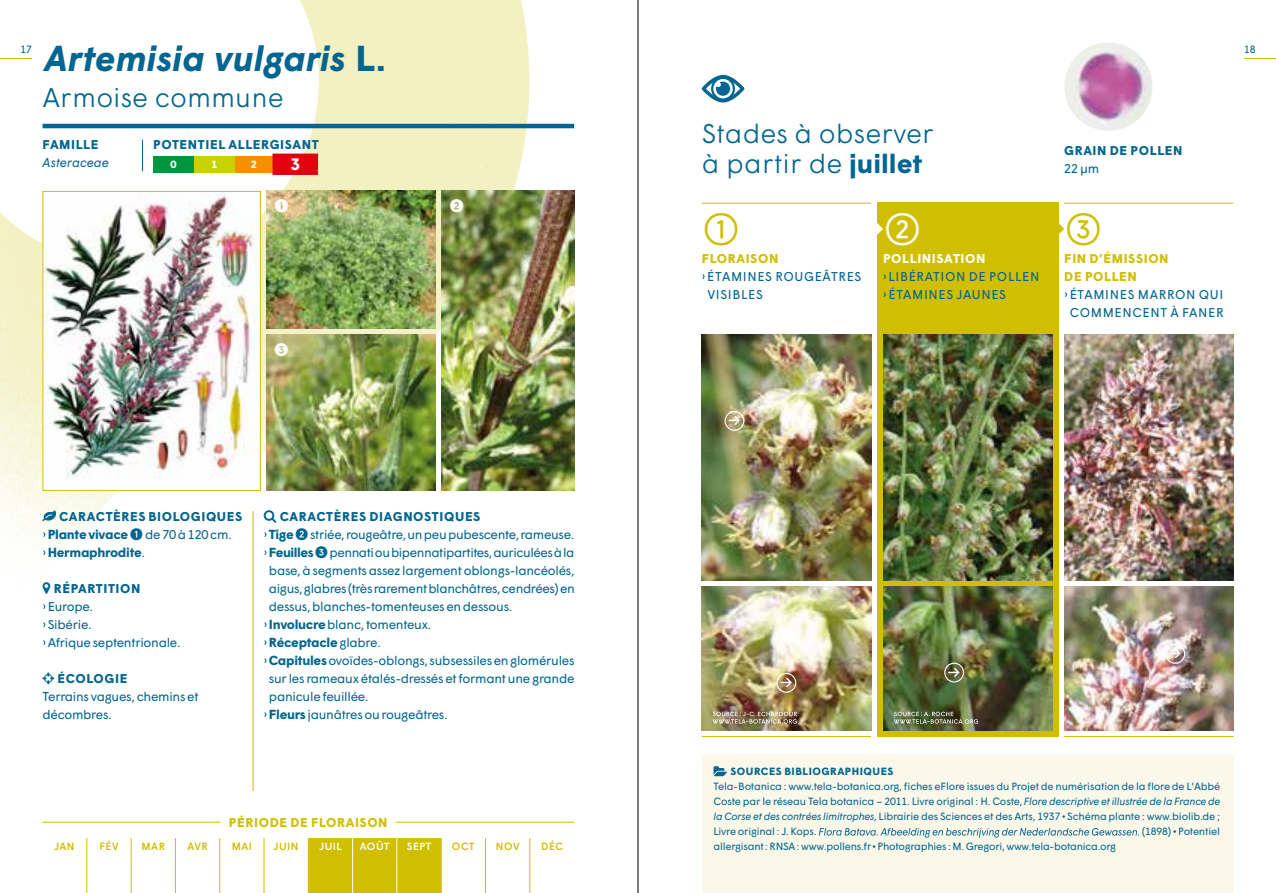
<style>
.page{position:relative;width:1276px;height:893px;background:#fff}
.page>*{position:absolute;margin:0;border:0;box-sizing:border-box;transform-origin:0 0}
.t1{font:300 45px "Wigrum";color:#d0be00}
.t2{font:300 45px "Wigrum";color:#fff}
.t3{font:italic 700 36px "Wigrum";letter-spacing:.01em;color:#006590}
.t4{font:300 27px/30px "Wigrum";color:#006590}
.t5{font:18px "Wigrum";color:#fff}
.t6{font:700 16.5px "Wigrum";color:#fff}
.t7{font:700 13.2px/18px "Wigrum";letter-spacing:-.02em;color:#006590}
.t8{font:12.75px/18px "Wigrum";letter-spacing:-.02em;color:#006590}
.t9{font:12.75px/18px "Wigrum";letter-spacing:.045em;color:#006590}
.t10{font:700 12.75px "Wigrum";letter-spacing:.045em;color:#006590}
.t11{font:700 12.75px/18px "Wigrum";letter-spacing:.045em;color:#d0be00}
.t12{font:700 12.75px "Wigrum";letter-spacing:.045em;color:#fff}
.t13{font:italic 12.75px "Wigrum";color:#006590}
.t14{font:10.5px/15px "Wigrum";letter-spacing:-.02em;color:#006590;text-align:justify}
.t15{font:500 10.5px "Wigrum";letter-spacing:.045em;color:#d0be00}
.t16{font:700 10.5px "Wigrum";letter-spacing:.045em;color:#006590}
.t17{font:500 10.5px "Wigrum";letter-spacing:.045em;color:#fff}
.t18{font:700 10.5px "Wigrum";color:#fff}
.s1{font-style:normal}
.s2{font-weight:700}
.s3{font-weight:400;font-size:16.5px}
.s4{font-weight:400;font-size:12.75px}
.s5{font-weight:700;font-size:13.2px}
.s6{font-size:16.5px}
.s7{font-style:italic}
</style>
<div class="page">
<img style="left:0;top:0;width:529px;height:656px">
<div style="left:877px;top:203px;width:181px;height:534px;background:#d0be00"></div>
<svg style="left:1058px;top:223px;width:6px;height:12px"></svg>
<svg style="left:877px;top:223px;width:6px;height:12px"></svg>
<hr style="left:1064px;top:203px;width:169px;height:1px;background:#d0be00">
<hr style="left:702px;top:203px;width:169px;height:1px;background:#d0be00">
<hr style="left:1064px;top:736px;width:169px;height:1px;background:#d0be00">
<hr style="left:702px;top:736px;width:169px;height:1px;background:#d0be00">
<img style="left:1064px;top:43px;width:88px;height:88px;border-radius:44px">
<img style="left:267px;top:335px;width:169px;height:156px">
<img style="left:1064px;top:335px;width:169px;height:246px">
<img style="left:883px;top:335px;width:169px;height:246px">
<img style="left:883px;top:587px;width:169px;height:144px">
<img style="left:702px;top:335px;width:169px;height:246px">
<img style="left:702px;top:587px;width:169px;height:144px">
<img style="left:1064px;top:587px;width:169px;height:144px">
<img style="left:267px;top:191px;width:169px;height:138px">
<img style="left:442px;top:191px;width:132px;height:300px">
<img style="left:45px;top:193px;width:214px;height:296px">
<div style="left:43px;top:191px;width:218px;height:300px;border:1px solid #d0be00"></div>
<hr style="left:1244px;top:58px;width:32px;height:1px;background:#d0be00">
<hr style="left:0;top:58px;width:32px;height:1px;background:#d0be00">
<div style="left:702px;top:755px;width:531px;height:138px;background:#fbf8ea"></div>
<hr style="left:43px;top:124px;width:531px;height:4px;background:#006590">
<svg style="left:264px;top:510px;width:12px;height:13px"></svg>
<svg style="left:264px;top:532px;width:3px;height:5px"></svg>
<svg style="left:264px;top:550px;width:3px;height:5px"></svg>
<svg style="left:264px;top:622px;width:3px;height:5px"></svg>
<svg style="left:264px;top:640px;width:3px;height:5px"></svg>
<svg style="left:264px;top:658px;width:3px;height:5px"></svg>
<svg style="left:264px;top:712px;width:3px;height:5px"></svg>
<svg style="left:43px;top:511px;width:13px;height:10px"></svg>
<svg style="left:43px;top:532px;width:3px;height:5px"></svg>
<svg style="left:43px;top:582px;width:7px;height:12px"></svg>
<svg style="left:43px;top:673px;width:11px;height:11px"></svg>
<svg style="left:713px;top:766px;width:14px;height:10px"></svg>
<svg style="left:819px;top:828px;width:320px;height:10px"></svg>
<svg style="left:702px;top:75px;width:42px;height:28px"></svg>
<hr style="left:142px;top:140px;width:1px;height:31px;background:#006590">
<div style="left:309px;top:838px;width:132px;height:55px;background:#d0be00"></div>
<hr style="left:485px;top:838px;width:1px;height:55px;background:#d0be00">
<hr style="left:308px;top:838px;width:1px;height:55px;background:#d0be00">
<hr style="left:441px;top:838px;width:1px;height:55px;background:#d0be00">
<hr style="left:529px;top:838px;width:1px;height:55px;background:#d0be00">
<hr style="left:86px;top:838px;width:1px;height:55px;background:#d0be00">
<hr style="left:264px;top:838px;width:1px;height:55px;background:#d0be00">
<hr style="left:352px;top:838px;width:1px;height:55px;background:#fff">
<hr style="left:396px;top:838px;width:1px;height:55px;background:#fff">
<hr style="left:175px;top:838px;width:1px;height:55px;background:#d0be00">
<hr style="left:131px;top:838px;width:1px;height:55px;background:#d0be00">
<hr style="left:219px;top:838px;width:1px;height:55px;background:#d0be00">
<hr style="left:43px;top:822px;width:531px;height:1px;background:#d0be00">
<div style="left:221px;top:818px;width:175px;height:8px;background:#fff"></div>
<hr style="left:253px;top:511px;width:1px;height:280px;background:#d0be00">
<div style="left:724px;top:411px;width:20px;height:20px;border:1px solid #fff;border-radius:50%"></div>
<div style="left:776px;top:673px;width:20px;height:20px;border:1px solid #fff;border-radius:50%"></div>
<div style="left:1165px;top:644px;width:20px;height:20px;border:1px solid #fff;border-radius:50%"></div>
<div style="left:944px;top:663px;width:20px;height:19px;border:1px solid #fff;border-radius:50%"></div>
<svg style="left:712px;top:712px;width:85px;height:12px"></svg>
<svg style="left:894px;top:712px;width:84px;height:12px"></svg>
<div style="left:153px;top:156px;width:41px;height:17px;background:#00963f"></div>
<div style="left:194px;top:156px;width:41px;height:17px;background:#c7d300"></div>
<div style="left:235px;top:156px;width:40px;height:17px;background:#f39100"></div>
<div style="left:275px;top:156px;width:41px;height:17px;background:#e3000f"></div>
<hr style="left:272px;top:154px;width:46px;height:4px;background:#e3000f">
<div style="left:272px;top:158px;width:5px;height:12px;background:#e3000f"></div>
<div style="left:313px;top:158px;width:5px;height:12px;background:#e3000f"></div>
<div style="left:272px;top:170px;width:46px;height:5px;background:#e3000f"></div>
<hr style="left:638px;top:0;width:1px;height:893px;background:#000">
<h2 class="t3" style="left:45px;top:31px;width:343px">Artemisia vulgaris <span class="s1">L.</span></h2>
<h3 class="t4" style="left:43px;top:80px;width:243px">Armoise commune</h3>
<p class="t10" style="left:43px;top:135px;width:57px">FAMILLE</p>
<p class="t13" style="left:43px;top:153px;width:68px">Asteraceae</p>
<p class="t14" style="left:20px;top:41px;width:13px">17</p>
<p class="t14" style="left:1244px;top:41px;width:13px">18</p>
<h3 class="t4" style="left:702px;top:116px;width:234px">Stades à observer à partir de <span class="s2">juillet</span></h3>
<p class="t10" style="left:153px;top:135px;width:167px">POTENTIEL ALLERGISANT</p>
<p class="t18" style="left:171px;top:157px;width:8px">0</p>
<p class="t18" style="left:212px;top:157px;width:8px">1</p>
<p class="t18" style="left:251px;top:157px;width:8px">2</p>
<p class="t6" style="left:290px;top:152px;width:11px">3</p>
<p class="t10" style="left:1064px;top:141px;width:120px">GRAIN DE POLLEN</p>
<p class="t8" style="left:1064px;top:158px;width:37px">22 µm</p>
<h3 class="t5" style="left:274px;top:192px;width:17px">➊</h3>
<h3 class="t5" style="left:274px;top:336px;width:17px">➌</h3>
<h3 class="t5" style="left:449px;top:192px;width:17px">➋</h3>
<p class="t10" style="left:59px;top:507px;width:185px">CARACTÈRES BIOLOGIQUES</p>
<p class="t7" style="left:48px;top:524px;width:186px">Plantevivace<span class="s3">➊</span><span class="s4">de70à120cm.<br></span>Hermaphrodite<span class="s4">.</span></p>
<p class="t10" style="left:54px;top:579px;width:88px">RÉPARTITION</p>
<p class="t8" style="left:48px;top:596px;width:134px">Europe.<br>Sibérie.<br>Afriqueseptentrionale.</p>
<p class="t10" style="left:58px;top:669px;width:71px">ÉCOLOGIE</p>
<p class="t8" style="left:43px;top:686px;width:158px">Terrains vagues,cheminset décombres.</p>
<p class="t8" style="left:269px;top:506px;width:307px;text-indent:11px"><span class="s2">CARACTÈRES DIAGNOSTIQUES </span><span class="s5">Tige</span><span class="s6">➋</span>striée,rougeâtre,unpeupubescente,rameuse.<br><span class="s5">Feuilles</span><span class="s6">➌</span>pennatioubipennatipartites,auriculéesàla base, à segments assez largement oblongs-lancéolés, aigus,glabres(trèsrarementblanchâtres,cendrées)en dessus,blanches-tomenteusesendessous.<br><span class="s5">Involucre</span>blanc,tomenteux.</p>
<p class="t7" style="left:269px;top:632px;width:114px">Réceptacle<span class="s4">glabre.</span></p>
<p class="t8" style="left:269px;top:650px;width:307px"><span class="s5">Capitules</span>ovoïdes-oblongs, subsessilesenglomérules sur les rameaux étalés-dressés et formant une grande paniculefeuillée.<br><span class="s5">Fleurs</span> jaunâtresourougeâtres.</p>
<p class="t11" style="left:229px;top:812px;width:160px">PÉRIODE DE FLORAISON</p>
<p class="t15" style="left:54px;top:838px;width:22px">JAN</p>
<p class="t15" style="left:99px;top:838px;width:21px">FÉV</p>
<p class="t15" style="left:141px;top:838px;width:25px">MAR</p>
<p class="t15" style="left:187px;top:838px;width:22px">AVR</p>
<p class="t15" style="left:232px;top:838px;width:22px">MAI</p>
<p class="t15" style="left:274px;top:838px;width:26px">JUIN</p>
<p class="t17" style="left:319px;top:838px;width:24px">JUIL</p>
<p class="t17" style="left:360px;top:838px;width:31px">AOÛT</p>
<p class="t17" style="left:407px;top:838px;width:26px">SEPT</p>
<p class="t15" style="left:452px;top:838px;width:24px">OCT</p>
<p class="t15" style="left:496px;top:838px;width:25px">NOV</p>
<p class="t15" style="left:541px;top:838px;width:23px">DÉC</p>
<h1 class="t1" style="left:702px;top:195px;width:40px">➀</h1>
<p class="t11" style="left:702px;top:248px;width:78px">FLORAISON</p>
<p class="t9" style="left:707px;top:266px;width:156px">ÉTAMINES ROUGEÂTRES<br>VISIBLES</p>
<h1 class="t2" style="left:883px;top:195px;width:40px">➁</h1>
<p class="t12" style="left:883px;top:249px;width:104px">POLLINISATION</p>
<p class="t9" style="left:888px;top:266px;width:152px">LIBÉRATION DE POLLEN<br>ÉTAMINES JAUNES</p>
<h1 class="t1" style="left:1064px;top:195px;width:40px">➂</h1>
<p class="t11" style="left:1064px;top:248px;width:106px">FIN D’ÉMISSION<br>DE POLLEN</p>
<p class="t9" style="left:1069px;top:284px;width:155px">ÉTAMINES MARRON QUI<br>COMMENCENT À FANER</p>
<h3 class="t5" style="left:727px;top:405px;width:15px">→</h3>
<h3 class="t5" style="left:779px;top:667px;width:15px">→</h3>
<h3 class="t5" style="left:947px;top:657px;width:15px">→</h3>
<h3 class="t5" style="left:1168px;top:638px;width:15px">→</h3>
<p class="t16" style="left:730px;top:764px;width:164px">SOURCES BIBLIOGRAPHIQUES</p>
<p class="t14" style="left:713px;top:778px;width:508px">Tela-Botanica : www.tela-botanica.org, fiches eFlore issues du Projet de numérisation de la flore de L'Abbé Coste par le réseau Tela botanica – 2011. Livre original : H. Coste, <span class="s7">Flore descriptive et illustrée de la France de la Corse et des contrées limitrophes,</span> Librairie des Sciences et des Arts, 1937 <span class="s2">•</span> Schéma plante : www.biolib.de ; Livre original : J. Kops.</p>
<p class="t14" style="left:1142px;top:823px;width:79px">(1898) <span class="s2">•</span> Potentiel</p>
<p class="t14" style="left:713px;top:838px;width:404px">allergisant:RNSA:www.pollens.fr <span class="s2">•</span>Photographies :M.Gregori,www.tela-botanica.org</p>
</div>
